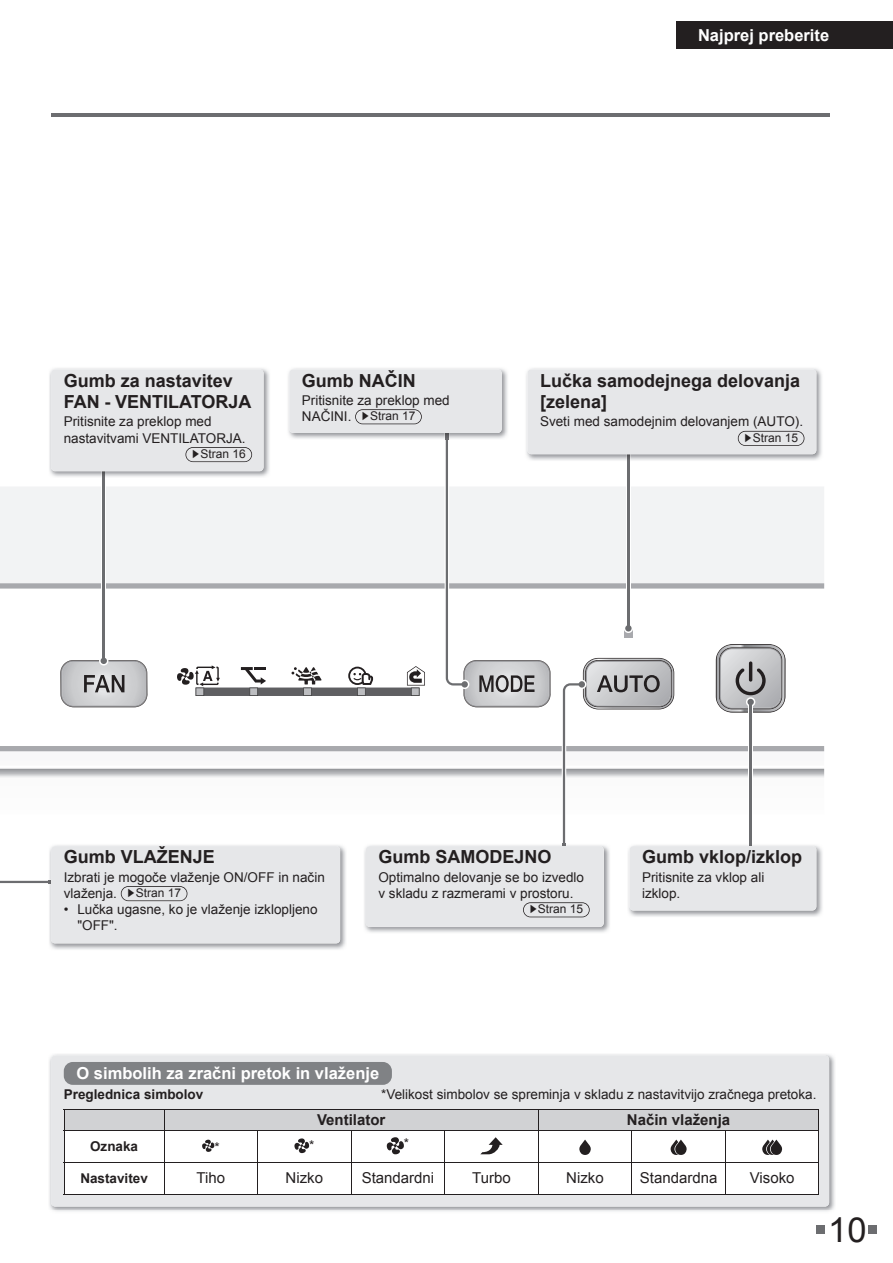
<style>
.page{position:relative;width:893px;height:1263px;background:#fff}
.page>*{position:absolute;margin:0;border:0;box-sizing:border-box;transform-origin:0 0}
.t1{font:34.5px "Arial";color:#231f20}
.t2{font:700 18px/21.6px "Arial";color:#231f20}
.t3{font:700 16.5px "Arial";color:#fff}
.t4{font:15px "Arial";color:#231f20}
.t5{font:700 15px "Arial";color:#231f20}
.t6{font:13.5px/16.2px "Arial";color:#231f20}
.t7{font:700 13.5px "Arial";color:#231f20}
.t8{font:12px "Arial";color:#231f20}
.s1{font-family:"Times New Roman"}
.s2{font-family:"Times New Roman";font-size:12px}
.s3{font-size:12px}
</style>
<div class="page">
<div style="left:816px;top:1225px;width:9px;height:9px;background:#6c6d70"></div>
<div style="left:868px;top:1225px;width:9px;height:9px;background:#6c6d70"></div>
<div style="left:677px;top:21px;width:216px;height:28px;background:#231f20"></div>
<hr style="left:51px;top:113px;width:778px;height:3px;background:#6c6d70">
<img style="left:49px;top:943px;width:297px;height:7px">
<svg style="left:0;top:369px;width:824px;height:574px"></svg>
<svg style="left:121px;top:886px;width:66px;height:15px"></svg>
<div style="left:122px;top:887px;width:65px;height:13px;background:#e6e7e9;border-radius:7px"></div>
<img style="left:49px;top:1054px;width:786px;height:158px">
<div style="left:51px;top:1055px;width:778px;height:151px;background:#e6e7e9"></div>
<div style="left:64px;top:1062px;width:328px;height:23px;background:#808285;border-radius:9px"></div>
<svg style="left:65px;top:1131px;width:754px;height:63px"></svg>
<div style="left:64px;top:1109px;width:756px;height:22px;background:#d1d2d4"></div>
<hr style="left:632px;top:1109px;width:93px;height:1px;background:#231f20">
<hr style="left:725px;top:1109px;width:94px;height:1px;background:#231f20">
<hr style="left:64px;top:1130px;width:100px;height:1px;background:#231f20">
<hr style="left:64px;top:1131px;width:1px;height:31px;background:#231f20">
<hr style="left:164px;top:1130px;width:94px;height:1px;background:#231f20">
<hr style="left:164px;top:1131px;width:1px;height:31px;background:#231f20">
<hr style="left:258px;top:1130px;width:93px;height:1px;background:#231f20">
<hr style="left:257px;top:1131px;width:1px;height:31px;background:#231f20">
<hr style="left:351px;top:1130px;width:94px;height:1px;background:#231f20">
<hr style="left:351px;top:1131px;width:1px;height:31px;background:#231f20">
<hr style="left:445px;top:1130px;width:93px;height:1px;background:#231f20">
<hr style="left:444px;top:1131px;width:1px;height:31px;background:#231f20">
<hr style="left:538px;top:1130px;width:94px;height:1px;background:#231f20">
<hr style="left:538px;top:1131px;width:1px;height:31px;background:#231f20">
<hr style="left:632px;top:1130px;width:93px;height:1px;background:#231f20">
<hr style="left:631px;top:1131px;width:1px;height:31px;background:#231f20">
<hr style="left:725px;top:1130px;width:94px;height:1px;background:#231f20">
<hr style="left:725px;top:1131px;width:1px;height:31px;background:#231f20">
<hr style="left:819px;top:1131px;width:1px;height:31px;background:#231f20">
<hr style="left:64px;top:1162px;width:100px;height:1px;background:#231f20">
<hr style="left:64px;top:1163px;width:1px;height:31px;background:#231f20">
<hr style="left:164px;top:1162px;width:94px;height:1px;background:#231f20">
<hr style="left:164px;top:1163px;width:1px;height:31px;background:#231f20">
<hr style="left:258px;top:1162px;width:93px;height:1px;background:#231f20">
<hr style="left:257px;top:1163px;width:1px;height:31px;background:#231f20">
<hr style="left:351px;top:1162px;width:94px;height:1px;background:#231f20">
<hr style="left:351px;top:1163px;width:1px;height:31px;background:#231f20">
<hr style="left:445px;top:1162px;width:93px;height:1px;background:#231f20">
<hr style="left:444px;top:1163px;width:1px;height:31px;background:#231f20">
<hr style="left:538px;top:1162px;width:94px;height:1px;background:#231f20">
<hr style="left:538px;top:1163px;width:1px;height:31px;background:#231f20">
<hr style="left:632px;top:1162px;width:93px;height:1px;background:#231f20">
<hr style="left:631px;top:1163px;width:1px;height:31px;background:#231f20">
<hr style="left:725px;top:1162px;width:94px;height:1px;background:#231f20">
<hr style="left:725px;top:1163px;width:1px;height:31px;background:#231f20">
<hr style="left:819px;top:1163px;width:1px;height:31px;background:#231f20">
<hr style="left:64px;top:1194px;width:100px;height:1px;background:#231f20">
<hr style="left:164px;top:1194px;width:94px;height:1px;background:#231f20">
<hr style="left:258px;top:1194px;width:93px;height:1px;background:#231f20">
<hr style="left:351px;top:1194px;width:94px;height:1px;background:#231f20">
<hr style="left:445px;top:1194px;width:93px;height:1px;background:#231f20">
<hr style="left:538px;top:1194px;width:94px;height:1px;background:#231f20">
<hr style="left:632px;top:1194px;width:93px;height:1px;background:#231f20">
<hr style="left:725px;top:1194px;width:94px;height:1px;background:#231f20">
<svg style="left:202px;top:1140px;width:12px;height:12px"></svg>
<svg style="left:294px;top:1138px;width:15px;height:15px"></svg>
<svg style="left:387px;top:1137px;width:17px;height:17px"></svg>
<svg style="left:480px;top:1137px;width:23px;height:17px"></svg>
<svg style="left:579px;top:1139px;width:12px;height:16px"></svg>
<svg style="left:671px;top:1139px;width:16px;height:16px"></svg>
<svg style="left:762px;top:1139px;width:20px;height:16px"></svg>
<p class="t3" style="left:698px;top:24px;width:133px">Najprej preberite</p>
<h2 class="t2" style="left:64px;top:370px;width:189px">Gumb za nastavitev<br>FAN - VENTILATORJA</h2>
<p class="t6" style="left:64px;top:414px;width:183px">Pritisnite za preklop med nastavitvami VENTILATORJA.</p>
<p class="t8" style="left:192px;top:446px;width:55px"><span class="s1">►</span>Stran 16</p>
<h2 class="t2" style="left:302px;top:370px;width:115px">Gumb NAČIN</h2>
<p class="t6" style="left:302px;top:392px;width:149px">Pritisnite za preklop med<br>NAČINI. <span class="s2">►</span><span class="s3">Stran 17</span></p>
<h2 class="t2" style="left:540px;top:370px;width:262px">Lučka samodejnega delovanja [zelena]</h2>
<p class="t6" style="left:540px;top:414px;width:265px">Sveti med samodejnim delovanjem (AUTO).</p>
<p class="t8" style="left:744px;top:430px;width:55px"><span class="s1">►</span>Stran 15</p>
<h2 class="t2" style="left:64px;top:847px;width:153px">Gumb VLAŽENJE</h2>
<p class="t6" style="left:64px;top:869px;width:263px">Izbrati je mogoče vlaženje ON/OFF in način vlaženja. <span class="s2">►</span><span class="s3">Stran 17</span></p>
<p class="t6" style="left:77px;top:901px;width:242px;text-indent:-14px">• Lučka ugasne, ko je vlaženje izklopljeno "OFF".</p>
<h2 class="t2" style="left:378px;top:847px;width:175px">Gumb SAMODEJNO</h2>
<p class="t6" style="left:378px;top:869px;width:207px">Optimalno delovanje se bo izvedlo v skladu z razmerami v prostoru.</p>
<p class="t8" style="left:529px;top:901px;width:55px"><span class="s1">►</span>Stran 15</p>
<h2 class="t2" style="left:642px;top:847px;width:162px">Gumb vklop/izklop</h2>
<p class="t6" style="left:642px;top:869px;width:124px">Pritisnite za vklop ali izklop.</p>
<p class="t3" style="left:77px;top:1062px;width:304px">O simbolih za zračni pretok in vlaženje</p>
<p class="t7" style="left:64px;top:1085px;width:141px">Preglednica simbolov</p>
<p class="t6" style="left:381px;top:1086px;width:437px">*Velikost simbolov se spreminja v skladu z nastavitvijo zračnega pretoka.</p>
<p class="t5" style="left:317px;top:1109px;width:70px">Ventilator</p>
<p class="t5" style="left:627px;top:1109px;width:105px">Način vlaženja</p>
<p class="t7" style="left:90px;top:1137px;width:50px">Oznaka</p>
<p class="t6" style="left:214px;top:1139px;width:7px">*</p>
<p class="t6" style="left:309px;top:1137px;width:7px">*</p>
<p class="t6" style="left:404px;top:1135px;width:7px">*</p>
<p class="t7" style="left:80px;top:1169px;width:69px">Nastavitev</p>
<p class="t4" style="left:197px;top:1168px;width:30px">Tiho</p>
<p class="t4" style="left:286px;top:1168px;width:39px">Nizko</p>
<p class="t4" style="left:362px;top:1168px;width:74px">Standardni</p>
<p class="t4" style="left:472px;top:1168px;width:40px">Turbo</p>
<p class="t4" style="left:566px;top:1168px;width:39px">Nizko</p>
<p class="t4" style="left:640px;top:1168px;width:79px">Standardna</p>
<p class="t4" style="left:750px;top:1168px;width:46px">Visoko</p>
<h1 class="t1" style="left:828px;top:1207px;width:40px">10</h1>
</div>
